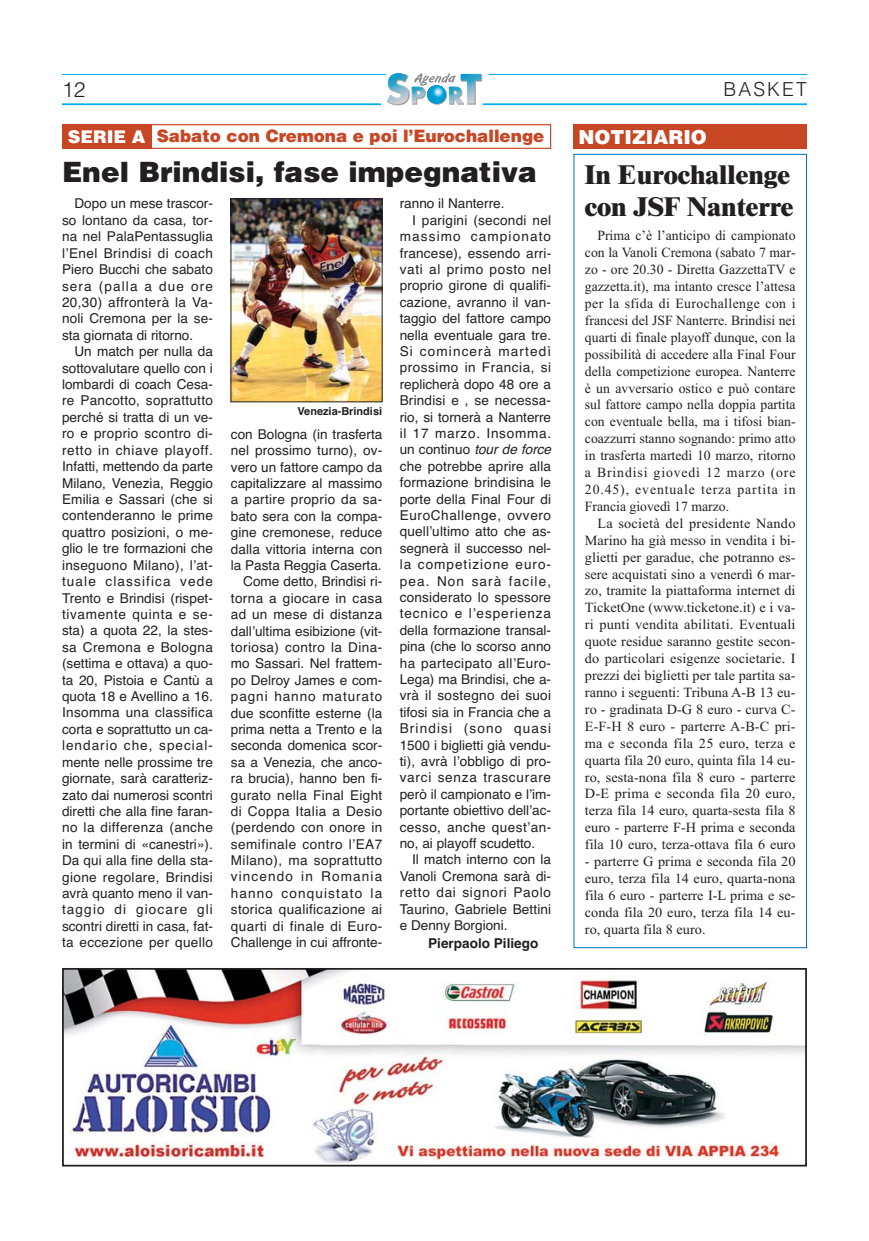
<style>
.page{position:relative;width:869px;height:1241px;background:#fff}
.page>*{position:absolute;margin:0;border:0;box-sizing:border-box;transform-origin:0 0}
.t1{font:900 28px "Helvetica";color:#231f20}
.t2{font:800 26.25px/32.4px "Times";color:#231f20}
.t3{font:300 21px "Helvetica";color:#231f20}
.t4{font:900 19.25px "Helvetica";color:#fff}
.t5{font:300 19.25px "Helvetica";letter-spacing:.11em;color:#231f20}
.t6{font:900 17.15px "Helvetica";color:#c74623}
.t7{font:14px/17px "Times New Roman";color:#231f20;text-align:justify}
.t8{font:13.65px/16.4px "Helvetica";letter-spacing:.01em;color:#231f20;text-align:justify}
.t9{font:13.65px "Helvetica";letter-spacing:.085em;color:#231f20}
.t10{font:13.65px "Helvetica";letter-spacing:.055em;color:#231f20}
.t11{font:13.65px "Helvetica";letter-spacing:.03em;color:#231f20}
.t12{font:italic 13.65px "Helvetica";color:#231f20}
.t13{font:13.65px "Helvetica";letter-spacing:.04em;color:#231f20}
.t14{font:13.65px "Helvetica";letter-spacing:.045em;color:#231f20}
.t15{font:13.65px "Helvetica";letter-spacing:.065em;color:#231f20}
.t16{font:13.65px "Helvetica";letter-spacing:.05em;color:#231f20}
.t17{font:13.65px "Helvetica";letter-spacing:.075em;color:#231f20}
.t18{font:700 13.65px "Helvetica";color:#231f20}
.t19{font:700 10.85px "Helvetica";color:#231f20}
.s1{font-size:17.5px;color:#fff}
.s2{font-style:normal}
</style>
<div class="page">
<hr style="left:482px;top:103px;width:324px;height:2px;background:#00aeef">
<hr style="left:62px;top:103px;width:319px;height:2px;background:#00aeef">
<hr style="left:488px;top:74px;width:318px;height:1px;background:#00aeef">
<hr style="left:62px;top:74px;width:323px;height:1px;background:#00aeef">
<svg style="left:387px;top:73px;width:94px;height:32px"></svg>
<div style="left:62px;top:124px;width:89px;height:25px;background:#c74623"></div>
<div style="left:151px;top:124px;width:400px;height:25px;border:1px solid #c74623"></div>
<img style="left:232px;top:200px;width:148px;height:200px">
<div style="left:230px;top:198px;width:152px;height:204px;border:1px solid #231f20"></div>
<img style="left:65px;top:970px;width:738px;height:193px">
<div style="left:62px;top:967px;width:744px;height:199px;border:2px solid #231f20"></div>
<div style="left:573px;top:124px;width:233px;height:25px;background:#c74623"></div>
<h3 class="t3" style="left:62px;top:81px;width:25px">12</h3>
<h3 class="t5" style="left:723px;top:82px;width:85px">BASKET</h3>
<p class="t6" style="left:68px;top:130px;width:478px"><span class="s1">SERIE A</span> Sabato con Cremona e poi l’Eurochallenge</p>
<h1 class="t1" style="left:62px;top:161px;width:476px">Enel Brindisi, fase impegnativa</h1>
<p class="t8" style="left:62px;top:197px;width:152px;text-indent:12px">Dopo un mese trascor&shy;so lontano da casa, tor&shy;na nel PalaPentassuglia lʼEnel Brindisi di coach Piero Bucchi che sabato sera (palla a due ore 20,30) affronterà la Va&shy;noli Cremona per la se&shy;sta giornata di ritorno.</p>
<p class="t8" style="left:62px;top:344px;width:152px;text-indent:12px">Un match per nulla da sottovalutare quello con i lombardi di coach Cesa&shy;re Pancotto, soprattutto perché si tratta di un ve&shy;ro e proprio scontro di&shy;retto in chiave playoff.<br>Infatti, mettendo da parte Milano, Venezia, Reggio Emilia e Sassari (che si contenderanno le prime quattro posizioni, o me&shy;glio le tre formazioni che inseguono Milano), lʼat&shy;tuale classifica vede Trento e Brindisi (rispet&shy;tivamente quinta e se&shy;sta) a quota 22, la stes&shy;sa Cremona e Bologna (settima e ottava) a quo&shy;ta 20, Pistoia e Cantù a quota 18 e Avellino a 16.<br>Insomma una classifica corta e soprattutto un ca&shy;lendario che, special&shy;mente nelle prossime tre giornate, sarà caratteriz&shy;zato dai numerosi scontri diretti che alla fine faran&shy;no la differenza (anche in termini di «canestri»).<br>Da qui alla fine della sta&shy;gione regolare, Brindisi avrà quanto meno il van&shy;taggio di giocare gli scontri diretti in casa, fat&shy;ta eccezione per quello</p>
<h3 class="t4" style="left:578px;top:130px;width:130px">NOTIZIARIO</h3>
<h2 class="t2" style="left:584px;top:160px;width:210px">In Eurochallenge con JSF Nanterre</h2>
<p class="t7" style="left:584px;top:228px;width:212px;text-indent:12px">Prima c’è l’anticipo di campionato con la Vanoli Cremona (sabato 7 mar&shy;zo - ore 20.30 - Diretta GazzettaTV e gazzetta.it), ma intanto cresce l’attesa per la sfida di Eurochallenge con i francesi del JSF Nanterre. Brindisi nei quarti di finale playoff dunque, con la possibilità di accedere alla Final Four della competizione europea. Nanterre è un avversario ostico e può contare sul fattore campo nella doppia partita con eventuale bella, ma i tifosi bian&shy;coazzurri stanno sognando: primo atto in trasferta martedì 10 marzo, ritorno a Brindisi giovedì 12 marzo (ore 20.45), eventuale terza partita in Francia giovedì 17 marzo.</p>
<p class="t7" style="left:584px;top:516px;width:212px;text-indent:12px">La società del presidente Nando Marino ha già messo in vendita i bi&shy;glietti per garadue, che potranno es&shy;sere acquistati sino a venerdì 6 mar&shy;zo, tramite la piattaforma internet di TicketOne (www.ticketone.it) e i va&shy;ri punti vendita abilitati. Eventuali quote residue saranno gestite secon&shy;do particolari esigenze societarie. I prezzi dei biglietti per tale partita sa&shy;ranno i seguenti: Tribuna A-B 13 eu&shy;ro - gradinata D-G 8 euro - curva C-E-F-H 8 euro - parterre A-B-C pri&shy;ma e seconda fila 25 euro, terza e quarta fila 20 euro, quinta fila 14 eu&shy;ro, sesta-nona fila 8 euro - parterre D-E prima e seconda fila 20 euro, terza fila 14 euro, quarta-sesta fila 8 euro - parterre F-H prima e seconda fila 10 euro, terza-ottava fila 6 euro</p>
<p class="t7" style="left:584px;top:854px;width:212px">- parterre G prima e seconda fila 20 euro, terza fila 14 euro, quarta-nona fila 6 euro - parterre I-L prima e se&shy;conda fila 20 euro, terza fila 14 eu&shy;ro, quarta fila 8 euro.</p>
<p class="t8" style="left:399px;top:197px;width:106px">ranno il Nanterre.</p>
<p class="t8" style="left:412px;top:213px;width:140px">I parigini (secondi nel</p>
<p class="t9" style="left:399px;top:231px;width:153px">massimo campionato</p>
<p class="t8" style="left:399px;top:246px;width:153px">francese), essendo arri-</p>
<p class="t16" style="left:399px;top:264px;width:153px">vati al primo posto nel</p>
<p class="t8" style="left:399px;top:279px;width:153px">proprio girone di qualifi-</p>
<p class="t8" style="left:399px;top:295px;width:153px">cazione, avranno il van-</p>
<p class="t8" style="left:399px;top:311px;width:153px">taggio del fattore campo</p>
<p class="t8" style="left:399px;top:328px;width:153px">nella eventuale gara tre.</p>
<p class="t9" style="left:399px;top:346px;width:153px">Si comincerà martedì</p>
<p class="t13" style="left:399px;top:362px;width:153px">prossimo in Francia, si</p>
<p class="t8" style="left:399px;top:377px;width:153px">replicherà dopo 48 ore a</p>
<p class="t8" style="left:399px;top:393px;width:153px">Brindisi e , se necessa-</p>
<p class="t8" style="left:399px;top:410px;width:153px">rio, si tornerà a Nanterre</p>
<p class="t10" style="left:399px;top:428px;width:153px">il 17 marzo. Insomma.</p>
<p class="t12" style="left:399px;top:444px;width:153px"><span class="s2">un continuo</span> tour de force</p>
<p class="t8" style="left:399px;top:459px;width:153px">che potrebbe aprire alla</p>
<p class="t8" style="left:399px;top:475px;width:153px">formazione brindisina le</p>
<p class="t8" style="left:399px;top:492px;width:153px">porte della Final Four di</p>
<p class="t14" style="left:399px;top:510px;width:153px">EuroChallenge, ovvero</p>
<p class="t8" style="left:399px;top:524px;width:153px">quellʼultimo atto che as-</p>
<p class="t8" style="left:399px;top:541px;width:153px">segnerà il successo nel-</p>
<p class="t17" style="left:399px;top:559px;width:153px">la competizione euro-</p>
<p class="t9" style="left:399px;top:575px;width:153px">pea. Non sarà facile,</p>
<p class="t8" style="left:399px;top:590px;width:153px">considerato lo spessore</p>
<p class="t15" style="left:399px;top:608px;width:153px">tecnico e lʼesperienza</p>
<p class="t8" style="left:399px;top:623px;width:153px">della formazione transal-</p>
<p class="t8" style="left:399px;top:639px;width:153px">pina (che lo scorso anno</p>
<p class="t11" style="left:399px;top:657px;width:153px">ha partecipato allʼEuro-</p>
<p class="t8" style="left:399px;top:672px;width:153px">Lega) ma Brindisi, che a-</p>
<p class="t8" style="left:399px;top:688px;width:153px">vrà il sostegno dei suoi</p>
<p class="t8" style="left:399px;top:705px;width:153px">tifosi sia in Francia che a</p>
<p class="t9" style="left:399px;top:723px;width:153px">Brindisi (sono quasi</p>
<p class="t8" style="left:399px;top:737px;width:153px">1500 i biglietti già vendu-</p>
<p class="t8" style="left:399px;top:754px;width:153px">ti), avrà lʼobbligo di pro-</p>
<p class="t10" style="left:399px;top:772px;width:153px">varci senza trascurare</p>
<p class="t8" style="left:399px;top:786px;width:153px">però il campionato e lʼim-</p>
<p class="t8" style="left:399px;top:803px;width:153px">portante obiettivo dellʼac-</p>
<p class="t11" style="left:399px;top:821px;width:153px">cesso, anche questʼan-</p>
<p class="t8" style="left:399px;top:836px;width:137px">no, ai playoff scudetto.</p>
<p class="t8" style="left:412px;top:852px;width:140px">Il match interno con la</p>
<p class="t8" style="left:399px;top:868px;width:153px">Vanoli Cremona sarà di-</p>
<p class="t10" style="left:399px;top:887px;width:153px">retto dai signori Paolo</p>
<p class="t8" style="left:399px;top:901px;width:153px">Taurino, Gabriele Bettini</p>
<p class="t8" style="left:399px;top:918px;width:109px">e Denny Borgioni.</p>
<p class="t19" style="left:297px;top:407px;width:86px">Venezia-Brindisi</p>
<p class="t8" style="left:231px;top:427px;width:153px;text-align:right">con Bologna (in trasferta nel prossimo turno), ov&shy;vero un fattore campo da capitalizzare al massimo a partire proprio da sa&shy;bato sera con la compa&shy;gine cremonese, reduce dalla vittoria interna con la Pasta Reggia Caserta.<br>Come detto, Brindisi ri&shy;torna a giocare in casa ad un mese di distanza dallʼultima esibizione (vit&shy;toriosa) contro la Dina&shy;mo Sassari. Nel frattem&shy;po Delroy James e com&shy;pagni hanno maturato due sconfitte esterne (la prima netta a Trento e la seconda domenica scor&shy;sa a Venezia, che anco&shy;ra brucia), hanno ben fi&shy;gurato nella Final Eight di Coppa Italia a Desio (perdendo con onore in semifinale contro lʼEA7<br>Milano), ma soprattutto vincendo in Romania hanno conquistato la storica qualificazione ai quarti di finale di Euro-<br>Challenge in cui affronte-</p>
<p class="t18" style="left:428px;top:937px;width:112px">Pierpaolo Piliego</p>
</div>
